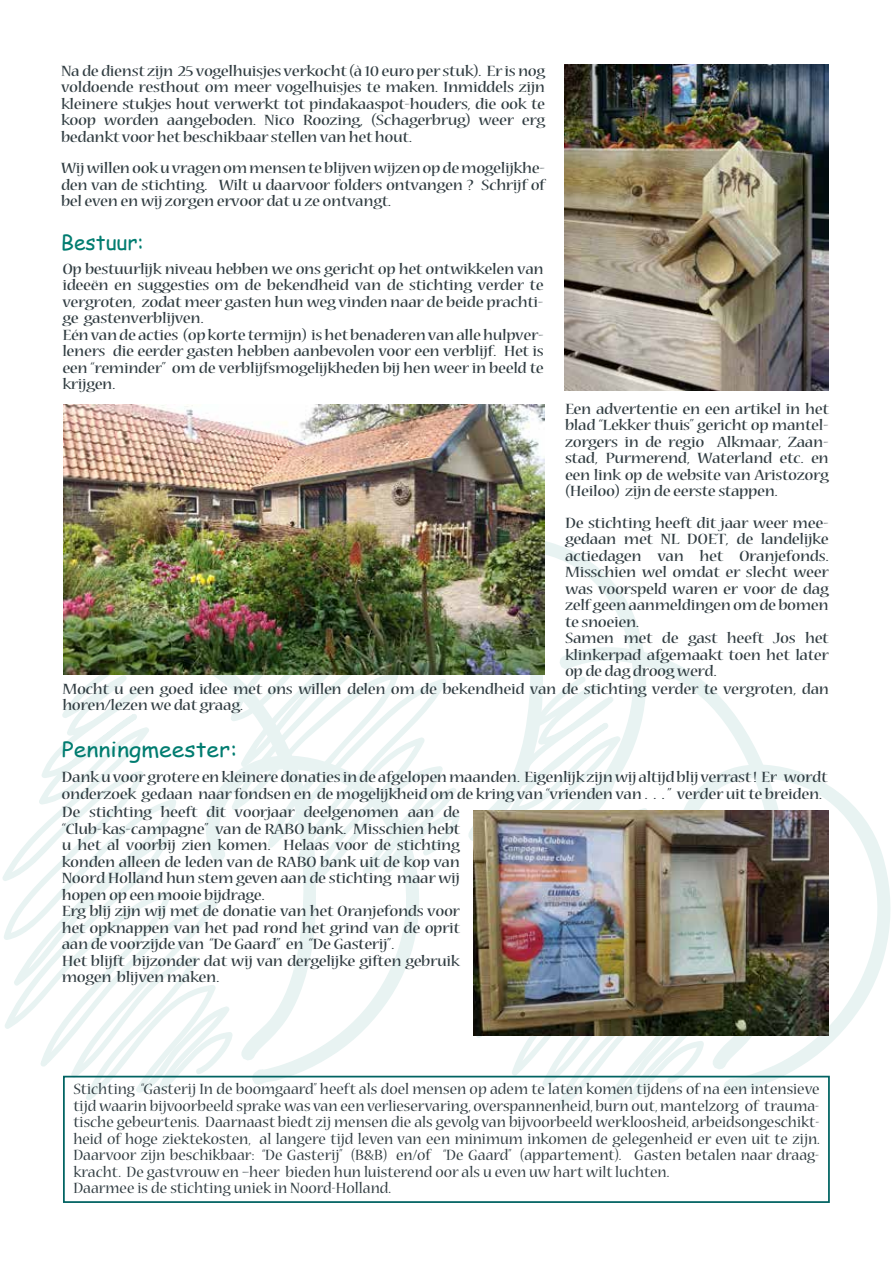
<style>
.page{position:relative;width:893px;height:1263px;background:#fff}
.page>*{position:absolute;margin:0;border:0;box-sizing:border-box;transform-origin:0 0}
.t1{font:21px "Comic Sans MS";color:#017c70;scale:1.1 1}
.t2{font:21px "Comic Sans MS";color:#017c70}
.t3{font:condensed 16.5px/16.5px "Nueva Std";letter-spacing:-.015em;color:#303c41;text-align:justify;scale:1.5 1}
.t4{font:16.5px/16.5px "Nueva Std";color:#303c41}
</style>
<div class="page">
<svg style="left:2px;top:692px;width:169px;height:408px"></svg>
<svg style="left:80px;top:675px;width:347px;height:408px"></svg>
<svg style="left:229px;top:675px;width:198px;height:207px"></svg>
<svg style="left:307px;top:541px;width:333px;height:327px"></svg>
<svg style="left:473px;top:675px;width:166px;height:434px"></svg>
<svg style="left:552px;top:634px;width:339px;height:461px"></svg>
<div style="left:63px;top:1076px;width:767px;height:127px;border:2px solid #016362"></div>
<img style="left:565px;top:65px;width:264px;height:325px">
<img style="left:63px;top:404px;width:482px;height:271px">
<img style="left:473px;top:811px;width:356px;height:224px">
<p class="t3" style="left:61px;top:64px;width:324px">Na de dienst zijn 25 vogelhuisjes verkocht (à 10 euro per stuk). Er is nog voldoende resthout om meer vogelhuisjes te maken. Inmiddels zijn kleinere stukjes hout verwerkt tot pindakaaspot-houders, die ook te koop worden aangeboden. Nico Roozing, (Schagerbrug) weer erg bedankt voor het beschikbaar stellen van het hout.</p>
<p class="t3" style="left:61px;top:161px;width:324px">Wij willen ook u vragen om mensen te blijven wijzen op de mogelijkhe&shy;den van de stichting. Wilt u daarvoor folders ontvangen ? Schrijf of bel even en wij zorgen ervoor dat u ze ontvangt.</p>
<p class="t2" style="left:61px;top:227px;width:85px">Bestuur:</p>
<p class="t3" style="left:62px;top:261px;width:322px;text-align:left">Op bestuurlijk niveau hebben we ons gericht op het ontwikkelen van ideeën en suggesties om de bekendheid van de stichting verder te vergroten, zodat meer gasten hun weg vinden naar de beide prachti&shy;ge gastenverblijven.<br>Eén van de acties (op korte termijn) is het benaderen van alle hulpver&shy;leners die eerder gasten hebben aanbevolen voor een verblijf. Het is een “reminder” om de verblijfsmogelijkheden bij hen weer in beeld te krijgen.</p>
<p class="t3" style="left:565px;top:401px;width:177px">Een advertentie en een artikel in het blad “Lekker thuis” gericht op mantel&shy;zorgers in de regio Alkmaar, Zaan&shy;stad, Purmerend, Waterland etc. en een link op de website van Aristozorg (Heiloo) zijn de eerste stappen.</p>
<p class="t3" style="left:565px;top:515px;width:177px">De stichting heeft dit jaar weer mee-</p>
<p class="t3" style="left:565px;top:532px;width:177px">gedaan met NL DOET, de landelijke</p>
<p class="t3" style="left:565px;top:548px;width:177px">actiedagen van het Oranjefonds.</p>
<p class="t3" style="left:565px;top:565px;width:177px">Misschien wel omdat er slecht weer</p>
<p class="t3" style="left:565px;top:581px;width:177px">was voorspeld waren er voor de dag</p>
<p class="t3" style="left:565px;top:598px;width:177px">zelf geen aanmeldingen om de bomen</p>
<p class="t3" style="left:565px;top:614px;width:51px">te snoeien.</p>
<p class="t3" style="left:565px;top:631px;width:177px">Samen met de gast heeft Jos het</p>
<p class="t3" style="left:565px;top:647px;width:177px">klinkerpad afgemaakt toen het later</p>
<p class="t3" style="left:565px;top:664px;width:103px">op de dag droog werd.</p>
<p class="t3" style="left:62px;top:681px;width:513px">Mocht u een goed idee met ons willen delen om de bekendheid van de stichting verder te vergroten, dan</p>
<p class="t3" style="left:62px;top:698px;width:122px">horen/lezen we dat graag.</p>
<p class="t1" style="left:62px;top:733px;width:161px">Penningmeester:</p>
<p class="t3" style="left:62px;top:770px;width:512px">Dank u voor grotere en kleinere donaties in de afgelopen maanden. Eigenlijk zijn wij altijd blij verrast ! Er wordt onderzoek gedaan naar fondsen en de mogelijkheid om de kring van “vrienden van . . . ” verder uit te breiden.</p>
<p class="t3" style="left:62px;top:805px;width:267px;text-align:left">De stichting heeft dit voorjaar deelgenomen aan de “Club-kas-campagne” van de RABO bank. Misschien hebt u het al voorbij zien komen. Helaas voor de stichting konden alleen de leden van de RABO bank uit de kop van Noord Holland hun stem geven aan de stichting maar wij hopen op een mooie bijdrage.<br>Erg blij zijn wij met de donatie van het Oranjefonds voor het opknappen van het pad rond het grind van de oprit aan de voorzijde van “De Gaard” en “De Gasterij”.<br>Het blijft bijzonder dat wij van dergelijke giften gebruik mogen blijven maken.</p>
<p class="t4" style="left:73px;top:1082px;width:748px">Stichting “Gasterij In de boomgaard” heeft als doel mensen op adem te laten komen tijdens of na een intensieve tijd waarin bijvoorbeeld sprake was van een verlieservaring, overspannenheid, burn out, mantelzorg of trauma&shy;tische gebeurtenis. Daarnaast biedt zij mensen die als gevolg van bijvoorbeeld werkloosheid, arbeidsongeschikt&shy;heid of hoge ziektekosten, al langere tijd leven van een minimum inkomen de gelegenheid er even uit te zijn.<br>Daarvoor zijn beschikbaar: “De Gasterij” (B&amp;B) en/of “De Gaard” (appartement). Gasten betalen naar draag&shy;kracht. De gastvrouw en –heer bieden hun luisterend oor als u even uw hart wilt luchten.<br>Daarmee is de stichting uniek in Noord-Holland.</p>
</div>
